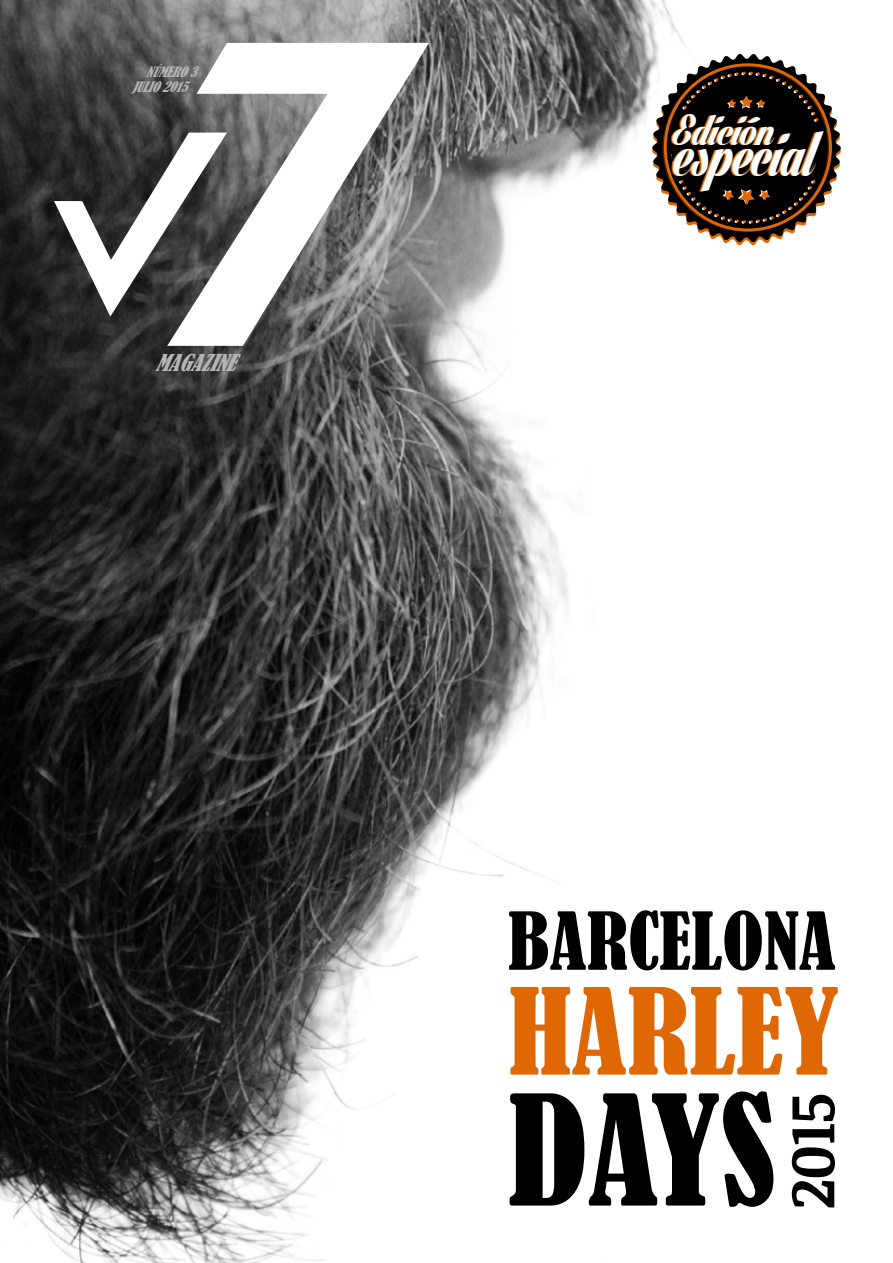
<style>
.page{position:relative;width:893px;height:1263px;background:#fff}
.page>*{position:absolute;margin:0;border:0;box-sizing:border-box;transform-origin:0 0}
.t1{font:condensed 142.35px "Bernard";color:#000}
.t2{font:condensed 111.3px "Bernard";color:#e06804}
.t3{font:condensed 74.1px "Bernard";color:#000}
.t4{font:66.75px "Lighthouse Personal Use";color:#fff;scale:.75 1}
.t5{font:700 63.3px "Noticia Text";color:#000;scale:.9 1}
.t6{font:45px "Lighthouse Personal Use";color:#fff;scale:.85 1}
.t7{font:italic condensed 21.75px "Bernard";color:#b5b5b5}
.t8{font:italic condensed 13.5px/15px "Bernard";color:#b5b5b5}
</style>
<div class="page">
<img style="left:0;top:0;width:754px;height:1263px">
<svg style="left:54px;top:43px;width:375px;height:303px"></svg>
<svg style="left:652px;top:54px;width:189px;height:191px"></svg>
<p class="t8" style="left:132px;top:65px;width:73px;text-indent:14px">NÚMERO3<br>JULIO2015</p>
<h3 class="t7" style="left:155px;top:350px;width:92px">MAGAZINE</h3>
<h3 class="t6" style="left:672px;top:104px;width:120px">Edición</h3>
<h3 class="t4" style="left:673px;top:115px;width:189px">especial</h3>
<h3 class="t3" style="left:508px;top:898px;width:329px">BARCELONA</h3>
<h2 class="t2" style="left:508px;top:967px;width:332px">HARLEY</h2>
<h1 class="t1" style="left:508px;top:1068px;width:269px">DAYS</h1>
<h3 class="t5" style="left:766px;top:1209px;width:130px;rotate:-90deg">2015</h3>
</div>
